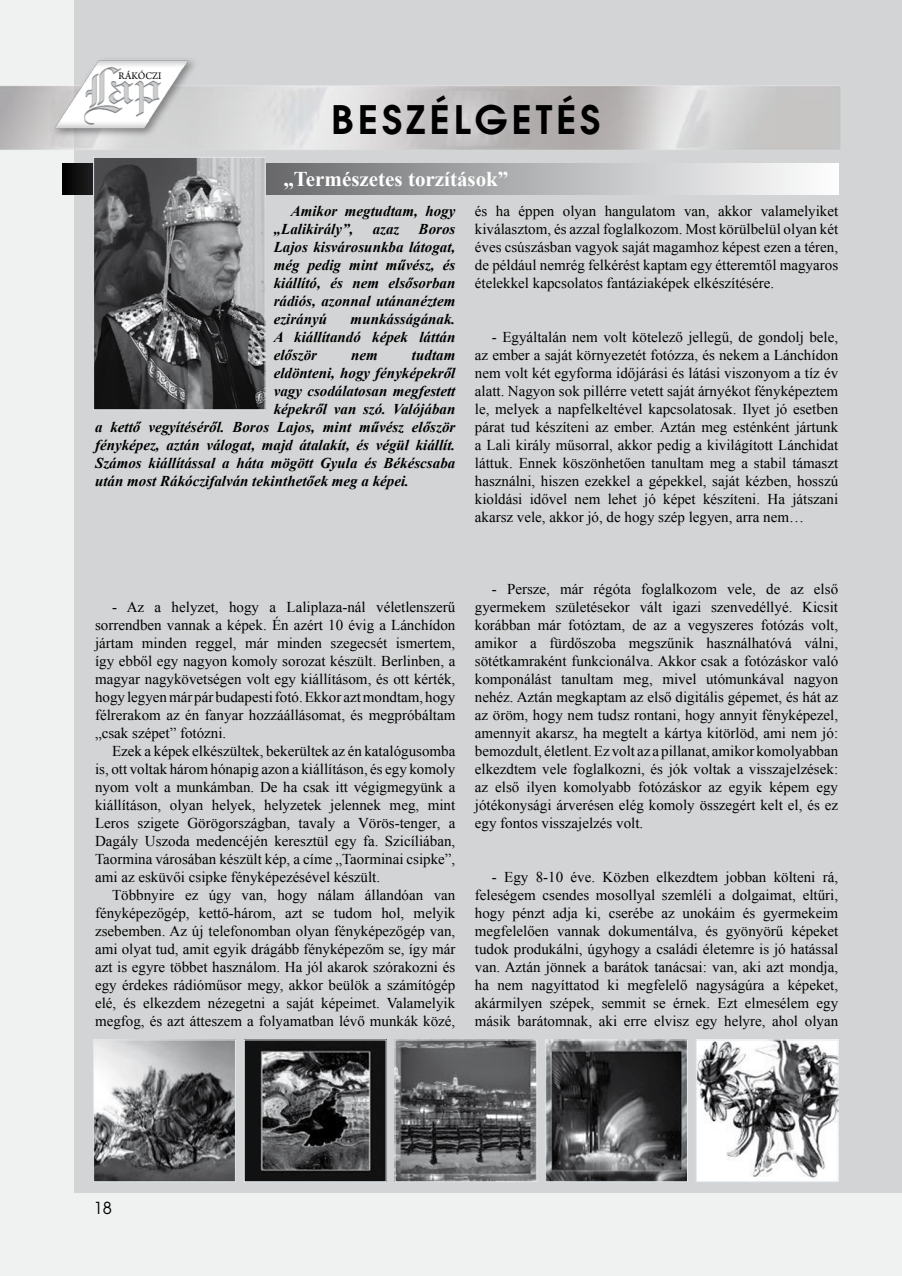
<style>
.page{position:relative;width:902px;height:1276px;background:#fff}
.page>*{position:absolute;margin:0;border:0;box-sizing:border-box;transform-origin:0 0}
.t1{font:700 39px "Avalon";letter-spacing:.1em;color:#000}
.t2{font:700 21px "Times New Roman";color:#fff}
.t3{font:16.5px "Avalon";color:#000}
.t4{font:15px/18px "Times New Roman";color:#000;text-align:justify}
.t5{font:italic 700 15px/18px "Times New Roman";color:#000;text-align:justify}
.t6{font:10.65px "Arno Pro";letter-spacing:.005em;color:#000;scale:.96 1}
</style>
<div class="page">
<div style="left:0;top:0;width:901px;height:1276px;background:#f0f1f1"></div>
<div style="left:75px;top:0;width:826px;height:1192px;background:#d3d4d5"></div>
<img style="left:0;top:31px;width:840px;height:172px">
<img style="left:51px;top:56px;width:148px;height:82px">
<svg style="left:63px;top:163px;width:775px;height:31px"></svg>
<img style="left:698px;top:1041px;width:138px;height:139px">
<div style="left:696px;top:1039px;width:142px;height:143px;border:1px solid #e1e8ee"></div>
<img style="left:396px;top:1041px;width:139px;height:139px">
<div style="left:394px;top:1039px;width:143px;height:143px;border:1px solid #e1e8ee"></div>
<img style="left:95px;top:1041px;width:139px;height:139px">
<div style="left:93px;top:1039px;width:143px;height:143px;border:1px solid #e1e8ee"></div>
<img style="left:547px;top:1041px;width:138px;height:139px">
<div style="left:545px;top:1039px;width:142px;height:143px;border:1px solid #e1e8ee"></div>
<img style="left:246px;top:1041px;width:138px;height:139px">
<div style="left:244px;top:1039px;width:142px;height:143px;border:1px solid #e1e8ee"></div>
<img style="left:95px;top:159px;width:168px;height:249px">
<div style="left:93px;top:157px;width:172px;height:253px;border:1px solid #e1e8ee"></div>
<p class="t6" style="left:118px;top:70px;width:46px">RÁKÓCZI</p>
<h1 class="t1" style="left:331px;top:95px;width:271px">BESZÉLGETÉS</h1>
<h2 class="t2" style="left:283px;top:164px;width:226px">„Természetes torzítások”</h2>
<p class="t4" style="left:475px;top:202px;width:365px">és ha éppen olyan hangulatom van, akkor valamelyiket kiválasztom, és azzal foglalkozom. Most körülbelül olyan két éves csúszásban vagyok saját magamhoz képest ezen a téren, de például nemrég felkérést kaptam egy étteremtől magyaros ételekkel kapcsolatos fantáziaképek elkészítésére.</p>
<p class="t5" style="left:274px;top:202px;width:183px;text-indent:17px">Amikor megtudtam, hogy „Lalikirály”,</p>
<p class="t5" style="left:274px;top:220px;width:183px;text-indent:145px">Boros Lajos kisvárosunkba látogat, még pedig mint művész, és kiállító, és nem elsősorban rádiós, azonnal utánanéztem ezirányú</p>
<p class="t5" style="left:372px;top:220px;width:28px">azaz</p>
<p class="t5" style="left:274px;top:310px;width:183px;text-indent:77px">munkásságának.<br>A kiállítandó képek láttán először</p>
<p class="t4" style="left:475px;top:328px;width:365px;text-indent:17px">- Egyáltalán nem volt kötelező jellegű, de gondolj bele, az ember a saját környezetét fotózza, és nekem a Lánchídon nem volt két egyforma időjárási és látási viszonyom a tíz év alatt. Nagyon sok pillérre vetett saját árnyékot fényképeztem le, melyek a napfelkeltével kapcsolatosak. Ilyet jó esetben párat tud készíteni az ember. Aztán meg esténként jártunk a Lali király műsorral, akkor pedig a kivilágított Lánchidat láttuk. Ennek köszönhetően tanultam meg a stabil támaszt használni, hiszen ezekkel a gépekkel, saját kézben, hosszú kioldási idővel nem lehet jó képet készíteni. Ha játszani akarsz vele, akkor jó, de hogy szép legyen, arra nem…</p>
<p class="t5" style="left:351px;top:346px;width:28px">nem</p>
<p class="t5" style="left:412px;top:346px;width:45px">tudtam</p>
<p class="t5" style="left:274px;top:364px;width:183px">eldönteni, hogy fényképekről</p>
<p class="t5" style="left:274px;top:382px;width:183px">vagy csodálatosan megfestett</p>
<p class="t5" style="left:274px;top:400px;width:183px">képekről van szó. Valójában</p>
<p class="t5" style="left:95px;top:418px;width:362px">a kettő vegyítéséről. Boros Lajos, mint művész először</p>
<p class="t5" style="left:95px;top:436px;width:362px">fényképez, aztán válogat, majd átalakít, és végül kiállít.</p>
<p class="t5" style="left:95px;top:454px;width:362px">Számos kiállítással a háta mögött Gyula és Békéscsaba</p>
<p class="t5" style="left:95px;top:472px;width:315px">után most Rákóczifalván tekinthetőek meg a képei.</p>
<p class="t4" style="left:95px;top:598px;width:362px;text-indent:17px">- Az a helyzet, hogy a Laliplaza-nál véletlenszerű sorrendben vannak a képek. Én azért 10 évig a Lánchídon jártam minden reggel, már minden szegecsét ismertem, így ebből egy nagyon komoly sorozat készült. Berlinben, a magyar nagykövetségen volt egy kiállításom, és ott kérték, hogy legyen már pár budapesti fotó. Ekkor azt mondtam, hogy félrerakom az én fanyar hozzáállásomat, és megpróbáltam „csak szépet” fotózni.</p>
<p class="t4" style="left:95px;top:742px;width:362px;text-indent:17px">Ezek a képek elkészültek, bekerültek az én katalógusomba is, ott voltak három hónapig azon a kiállításon, és egy komoly nyom volt a munkámban. De ha csak itt végigmegyünk a kiállításon, olyan helyek, helyzetek jelennek meg, mint Leros szigete Görögországban, tavaly a Vörös-tenger, a Dagály Uszoda medencéjén keresztül egy fa. Szicíliában, Taormina városában készült kép, a címe „Taorminai csipke”, ami az esküvői csipke fényképezésével készült.</p>
<p class="t4" style="left:95px;top:886px;width:362px;text-indent:17px">Többnyire ez úgy van, hogy nálam állandóan van fényképezőgép, kettő-három, azt se tudom hol, melyik zsebemben. Az új telefonomban olyan fényképezőgép van, ami olyat tud, amit egyik drágább fényképezőm se, így már azt is egyre többet használom. Ha jól akarok szórakozni és egy érdekes rádióműsor megy, akkor beülök a számítógép elé, és elkezdem nézegetni a saját képeimet. Valamelyik megfog, és azt átteszem a folyamatban lévő munkák közé,</p>
<p class="t4" style="left:475px;top:580px;width:365px;text-indent:17px">- Persze, már régóta foglalkozom vele, de az első gyermekem születésekor vált igazi szenvedéllyé. Kicsit korábban már fotóztam, de az a vegyszeres fotózás volt, amikor a fürdőszoba megszűnik használhatóvá válni, sötétkamraként funkcionálva. Akkor csak a fotózáskor való komponálást tanultam meg, mivel utómunkával nagyon nehéz. Aztán megkaptam az első digitális gépemet, és hát az az öröm, hogy nem tudsz rontani, hogy annyit fényképezel, amennyit akarsz, ha megtelt a kártya kitörlöd, ami nem jó: bemozdult, életlent. Ez volt az a pillanat, amikor komolyabban elkezdtem vele foglalkozni, és jók voltak a visszajelzések: az első ilyen komolyabb fotózáskor az egyik képem egy jótékonysági árverésen elég komoly összegért kelt el, és ez egy fontos visszajelzés volt.</p>
<p class="t4" style="left:475px;top:868px;width:365px;text-indent:17px">- Egy 8-10 éve. Közben elkezdtem jobban költeni rá, feleségem csendes mosollyal szemléli a dolgaimat, eltűri, hogy pénzt adja ki, cserébe az unokáim és gyermekeim megfelelően vannak dokumentálva, és gyönyörű képeket tudok produkálni, úgyhogy a családi életemre is jó hatással van. Aztán jönnek a barátok tanácsai: van, aki azt mondja, ha nem nagyíttatod ki megfelelő nagyságúra a képeket, akármilyen szépek, semmit se érnek. Ezt elmesélem egy másik barátomnak, aki erre elvisz egy helyre, ahol olyan</p>
<p class="t3" style="left:94px;top:1198px;width:20px">18</p>
</div>
